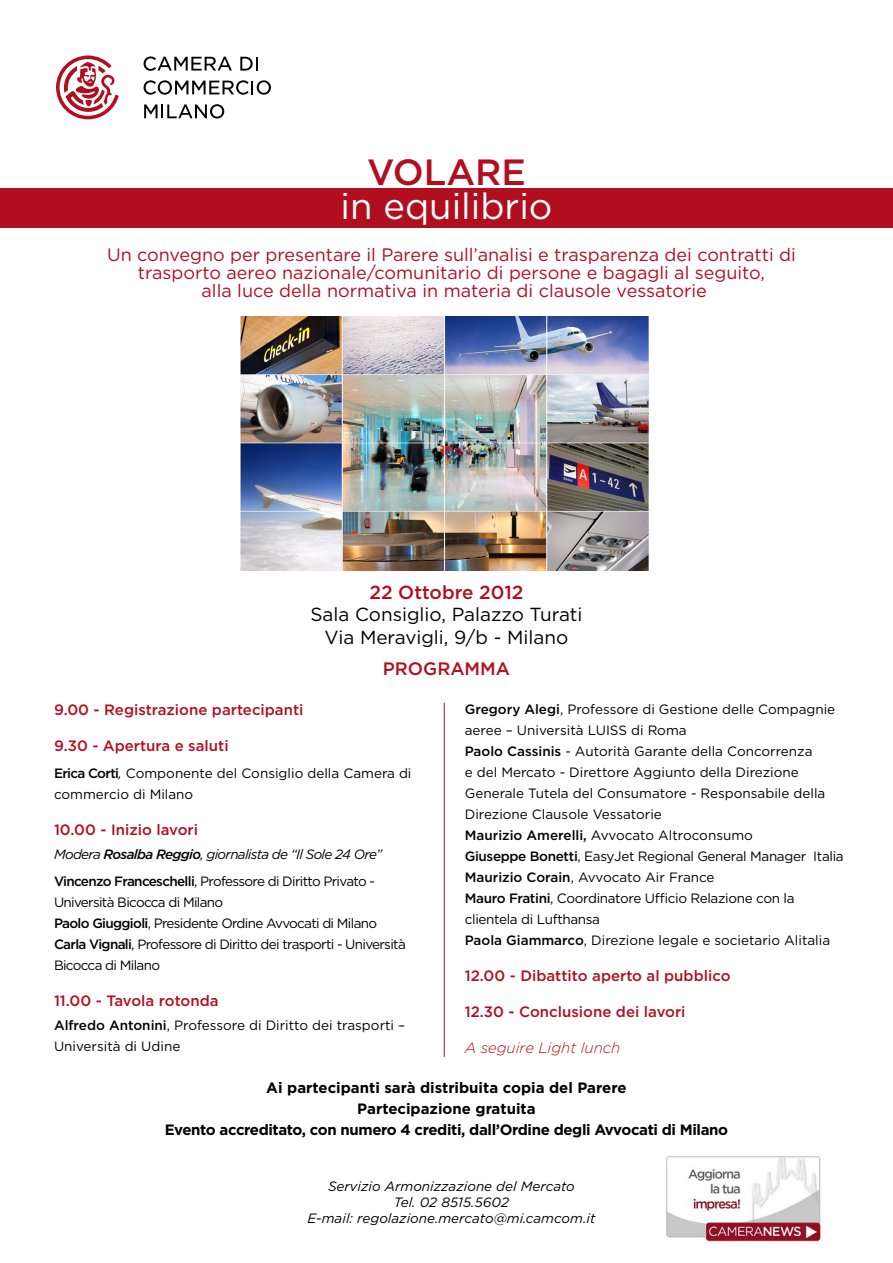
<style>
.page{position:relative;width:893px;height:1263px;background:#fff}
.page>*{position:absolute;margin:0;border:0;box-sizing:border-box;transform-origin:0 0}
.t1{font:36.45px "Gotham";color:#fff}
.t2{font:500 36.45px "Gotham";color:#b10f1f}
.t3{font:18.9px/22.6px "Gotham";color:#000;text-align:center}
.t4{font:500 18.9px "Gotham";color:#b10f1f}
.t5{font:18px/18px "Gotham";color:#b10f1f;text-align:center}
.t6{font:500 18px "Gotham";color:#b10f1f}
.t7{font:500 15px "Gotham";color:#b10f1f}
.t8{font:700 15px/21px "Gotham";letter-spacing:-.025em;color:#000;text-align:center}
.t9{font:italic 300 15px "Gotham";color:#b10f1f}
.t10{font:13.5px/21px "Gotham";color:#000}
.t11{font:13.5px/21px "Gotham";letter-spacing:-.05em;color:#000}
.t12{font:italic 13.5px/27px "Gotham";letter-spacing:-.05em;color:#000}
.t13{font:italic 13.5px/16.2px "Gotham";color:#000;text-align:center}
.s1{font-weight:500}
.s2{font-style:italic}
.s3{font-weight:500;font-style:normal}
.s4{font-style:normal}
</style>
<div class="page">
<svg style="left:56px;top:55px;width:63px;height:64px"></svg>
<svg style="left:144px;top:57px;width:88px;height:14px"></svg>
<svg style="left:240px;top:57px;width:18px;height:14px"></svg>
<svg style="left:144px;top:80px;width:127px;height:15px"></svg>
<svg style="left:144px;top:104px;width:80px;height:15px"></svg>
<img style="left:241px;top:317px;width:407px;height:253px">
<div style="left:0;top:189px;width:893px;height:39px;background:#b10f1f"></div>
<hr style="left:444px;top:703px;width:1px;height:354px;background:#b10f1f">
<img style="left:666px;top:1156px;width:155px;height:85px">
<h1 class="t2" style="left:367px;top:148px;width:160px">VOLARE</h1>
<h1 class="t1" style="left:340px;top:183px;width:214px">in equilibrio</h1>
<h3 class="t5" style="left:107px;top:245px;width:690px">Un convegno per presentare il Parere sull’analisi e trasparenza dei contratti di trasporto aereo nazionale/comunitario di persone e bagagli al seguito,<br>alla luce della normativa in materia di clausole vessatorie</h3>
<h2 class="t4" style="left:369px;top:580px;width:156px">22 Ottobre 2012</h2>
<h2 class="t3" style="left:310px;top:603px;width:274px">Sala Consiglio, Palazzo Turati<br>Via Meravigli, 9/b - Milano</h2>
<h3 class="t6" style="left:383px;top:657px;width:129px">PROGRAMMA</h3>
<p class="t10" style="left:465px;top:698px;width:380px"><span class="s1">Gregory Alegi</span>, Professore di Gestione delle Compagnie aeree – Università LUISS di Roma<br><span class="s1">Paolo Cassinis</span> - Autorità Garante della Concorrenza<br>e del Mercato - Direttore Aggiunto della Direzione Generale Tutela del Consumatore - Responsabile della Direzione Clausole Vessatorie<br><span class="s1">Maurizio Amerelli,</span> Avvocato Altroconsumo<br><span class="s1">Giuseppe Bonetti</span>, EasyJet Regional General Manager Italia <span class="s1">Maurizio Corain</span>, Avvocato Air France<br><span class="s1">Mauro Fratini</span>, Coordinatore Ufficio Relazione con la clientela di Lufthansa<br><span class="s1">Paola Giammarco</span>, Direzione legale e societario Alitalia</p>
<p class="t7" style="left:465px;top:965px;width:267px">12.00 - Dibattito aperto al pubblico</p>
<p class="t7" style="left:465px;top:1001px;width:222px">12.30 - Conclusione dei lavori</p>
<p class="t9" style="left:465px;top:1038px;width:157px">A seguire Light lunch</p>
<p class="t8" style="left:165px;top:1077px;width:565px">Ai partecipanti sarà distribuita copia del Parere<br>Partecipazione gratuita<br>Evento accreditato, con numero 4 crediti, dall’Ordine degli Avvocati di Milano</p>
<p class="t7" style="left:54px;top:700px;width:251px">9.00 - Registrazione partecipanti</p>
<p class="t7" style="left:54px;top:736px;width:176px">9.30 - Apertura e saluti</p>
<p class="t10" style="left:54px;top:762px;width:359px"><span class="s1">Erica Corti</span><span class="s2">,</span> Componente del Consiglio della Camera di commercio di Milano</p>
<p class="t7" style="left:54px;top:820px;width:146px">10.00 - Inizio lavori</p>
<p class="t12" style="left:54px;top:840px;width:330px">Modera <span class="s1">Rosalba Reggio</span>, giornalista de “Il Sole 24 Ore”<br><span class="s3">Vincenzo Franceschelli</span><span class="s4">, Professore di Diritto Privato -</span></p>
<p class="t11" style="left:54px;top:891px;width:353px">Università Bicocca di Milano<br><span class="s1">Paolo Giuggioli</span>, Presidente Ordine Avvocati di Milano <span class="s1">Carla Vignali</span>, Professore di Diritto dei trasporti - Università Bicocca di Milano</p>
<p class="t7" style="left:54px;top:991px;width:166px">11.00 - Tavola rotonda</p>
<p class="t10" style="left:54px;top:1014px;width:353px"><span class="s1">Alfredo Antonini</span>, Professore di Diritto dei trasporti –<br>Università di Udine</p>
<p class="t13" style="left:307px;top:1177px;width:289px">Servizio Armonizzazione del Mercato<br>Tel. 02 8515.5602<br>E-mail: regolazione.mercato@mi.camcom.it</p>
</div>
